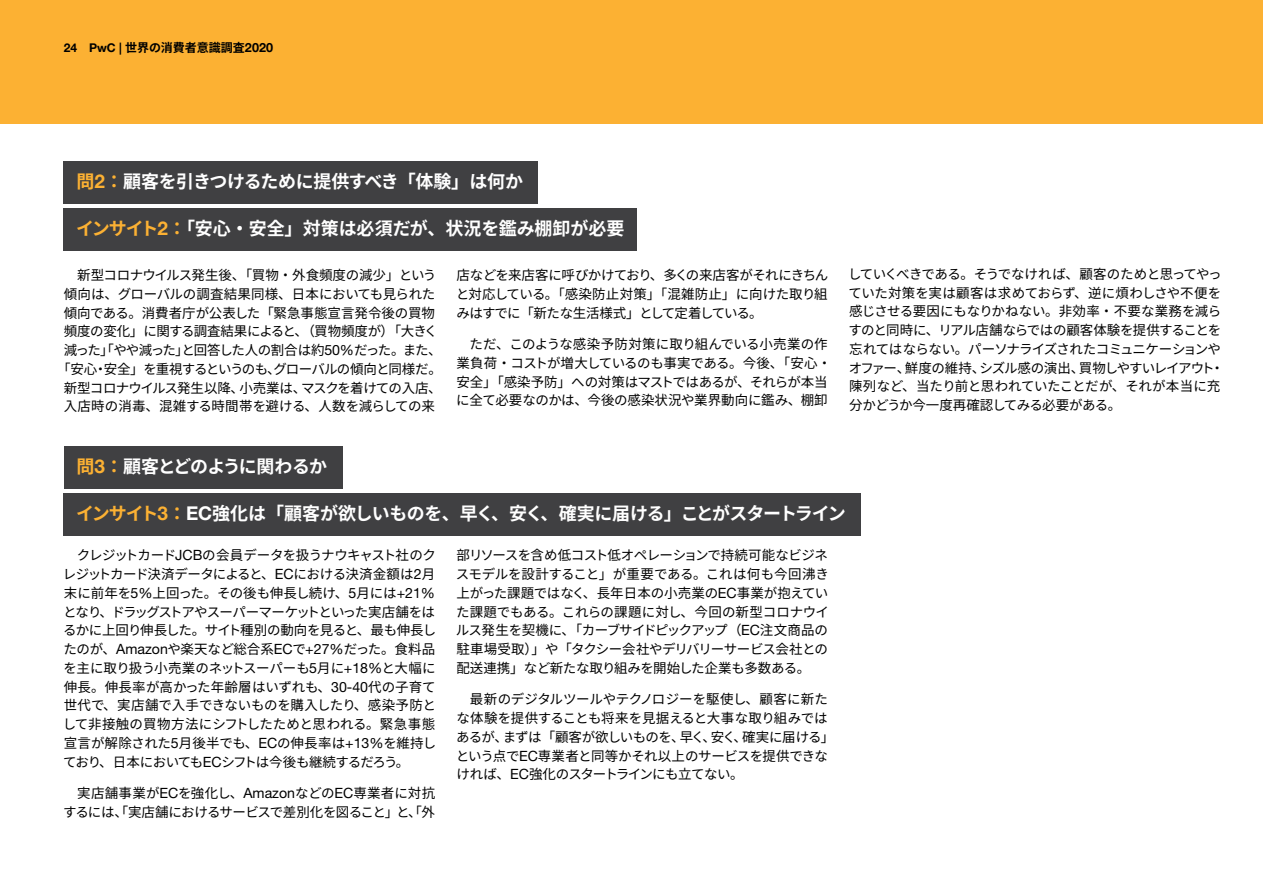
<style>
.page{position:relative;width:1263px;height:893px;background:#fff}
.page>*{position:absolute;margin:0;border:0;box-sizing:border-box;transform-origin:0 0}
.t1{font:700 18px "Noto Sans CJ Kjp";letter-spacing:-.05em;color:#fff}
.t2{font:700 18px "Noto Sans CJ Kjp";color:#fff}
.t3{font:700 18px "Noto Sans CJ Kjp";letter-spacing:-.03em;color:#fff}
.t4{font:13.5px/18.8px "Noto Sans CJ Kjp";letter-spacing:-.025em;color:#000;text-align:justify}
.t5{font:13.5px "Noto Sans CJ Kjp";color:#000}
.t6{font:13.5px "Noto Sans CJ Kjp";letter-spacing:-.085em;color:#000}
.t7{font:13.5px "Noto Sans CJ Kjp";letter-spacing:-.05em;color:#000}
.t8{font:13.5px "Noto Sans CJ Kjp";letter-spacing:-.055em;color:#000}
.t9{font:700 12px "Noto Sans CJ Kjp";color:#000}
.s1{font-family:"Helvetica Neue LT Pro"}
.s2{font-family:"Helvetica Neue LT Pro";font-size:12.6px}
.s3{color:#fcb133}
.s4{font-family:"Helvetica Neue LT Pro";font-size:18.9px;color:#fcb133}
.s5{font-family:"Helvetica Neue LT Pro";font-size:14.1px}
.s6{font-family:"Helvetica Neue LT Pro";font-size:18.9px}
</style>
<div class="page">
<div style="left:0;top:0;width:1263px;height:123px;background:#fcb133"></div>
<div style="left:64px;top:162px;width:474px;height:42px;background:#404042"></div>
<div style="left:64px;top:208px;width:573px;height:43px;background:#404042"></div>
<div style="left:64px;top:446px;width:278px;height:43px;background:#404042"></div>
<div style="left:64px;top:493px;width:797px;height:43px;background:#404042"></div>
<p class="t9" style="left:64px;top:41px;width:211px"><span class="s1">24 PwC |</span> 世界の消費者意識調査<span class="s2">2020</span></p>
<h1 class="t3" style="left:77px;top:171px;width:448px"><span class="s3">問</span><span class="s4">2</span><span class="s3">：</span>顧客を引きつけるために提供すべき「体験」は何か</h1>
<h1 class="t2" style="left:76px;top:218px;width:550px"><span class="s3">インサイト</span><span class="s4">2</span><span class="s3">：</span>「安心・安全」対策は必須だが、状況を鑑み棚卸が必要</h1>
<p class="t4" style="left:77px;top:266px;width:361px">新型コロナウイルス発生後、「買物・外食頻度の減少」という</p>
<p class="t4" style="left:64px;top:285px;width:373px">傾向は、グローバルの調査結果同様、日本においても見られた</p>
<p class="t5" style="left:64px;top:305px;width:373px">傾向である。消費者庁が公表した「緊急事態宣言発令後の買物</p>
<p class="t4" style="left:64px;top:322px;width:375px">頻度の変化」に関する調査結果によると、（買物頻度が）「大きく</p>
<p class="t6" style="left:64px;top:343px;width:379px">減った」「やや減った」と回答した人の割合は約<span class="s5">50%</span>だった。また、</p>
<p class="t7" style="left:57px;top:361px;width:386px">「安心・安全」を重視するというのも、グローバルの傾向と同様だ。</p>
<p class="t8" style="left:64px;top:380px;width:379px">新型コロナウイルス発生以降、小売業は、マスクを着けての入店、</p>
<p class="t5" style="left:64px;top:399px;width:373px">入店時の消毒、混雑する時間帯を避ける、人数を減らしての来</p>
<p class="t4" style="left:456px;top:266px;width:374px">店などを来店客に呼びかけており、多くの来店客がそれにきちんと対応している。「感染防止対策」「混雑防止」に向けた取り組みはすでに「新たな生活様式」として定着している。</p>
<p class="t4" style="left:456px;top:335px;width:376px;text-align:left;text-indent:13px">ただ、このような感染予防対策に取り組んでいる小売業の作業負荷・コストが増大しているのも事実である。今後、「安心・安全」「感染予防」への対策はマストではあるが、それらが本当に全て必要なのかは、今後の感染状況や業界動向に鑑み、棚卸</p>
<p class="t4" style="left:848px;top:265px;width:377px;text-align:left">していくべきである。そうでなければ、顧客のためと思ってやっていた対策を実は顧客は求めておらず、逆に煩わしさや不便を感じさせる要因にもなりかねない。非効率・不要な業務を減らすのと同時に、リアル店舗ならではの顧客体験を提供することを忘れてはならない。パーソナライズされたコミュニケーションやオファー、鮮度の維持、シズル感の演出、買物しやすいレイアウト・陳列など、当たり前と思われていたことだが、それが本当に充分かどうか今一度再確認してみる必要がある。</p>
<h1 class="t1" style="left:77px;top:456px;width:252px"><span class="s3">問</span><span class="s4">3</span><span class="s3">：</span>顧客とどのように関わるか</h1>
<h1 class="t1" style="left:76px;top:503px;width:771px"><span class="s3">インサイト</span><span class="s4">3</span><span class="s3">：</span><span class="s6">EC</span>強化は「顧客が欲しいものを、早く、安く、確実に届ける」ことがスタートライン</h1>
<p class="t4" style="left:63px;top:546px;width:375px;text-indent:14px">クレジットカード<span class="s5">JCB</span>の会員データを扱うナウキャスト社のクレジットカード決済データによると、<span class="s5">EC</span>における決済金額は<span class="s5">2</span>月末に前年を<span class="s5">5%</span>上回った。その後も伸長し続け、<span class="s5">5</span>月には<span class="s5">+21%</span>となり、ドラッグストアやスーパーマーケットといった実店舗をはるかに上回り伸長した。サイト種別の動向を見ると、最も伸長したのが、<span class="s5">Amazon</span>や楽天など総合系<span class="s5">EC</span>で<span class="s5">+27%</span>だった。食料品を主に取り扱う小売業のネットスーパーも<span class="s5">5</span>月に<span class="s5">+18%</span>と大幅に伸長。伸長率が高かった年齢層はいずれも、<span class="s5">30-40</span>代の子育て世代で、実店舗で入手できないものを購入したり、感染予防として非接触の買物方法にシフトしたためと思われる。緊急事態宣言が解除された<span class="s5">5</span>月後半でも、<span class="s5">EC</span>の伸長率は<span class="s5">+13%</span>を維持しており、日本においても<span class="s5">EC</span>シフトは今後も継続するだろう。</p>
<p class="t4" style="left:63px;top:784px;width:374px;text-align:right">実店舗事業が<span class="s5">EC</span>を強化し、<span class="s5">Amazon</span>などの<span class="s5">EC</span>専業者に対抗するには、「実店舗におけるサービスで差別化を図ること」と、「外</p>
<p class="t4" style="left:456px;top:546px;width:375px">部リソースを含め低コスト低オペレーションで持続可能なビジネスモデルを設計すること」が重要である。これは何も今回沸き上がった課題ではなく、長年日本の小売業の<span class="s5">EC</span>事業が抱えていた課題でもある。これらの課題に対し、今回の新型コロナウイルス発生を契機に、「カーブサイドピックアップ（<span class="s5">EC</span>注文商品の駐車場受取）」や「タクシー会社やデリバリーサービス会社との配送連携」など新たな取り組みを開始した企業も多数ある。</p>
<p class="t4" style="left:456px;top:690px;width:380px;text-align:left;text-indent:14px">最新のデジタルツールやテクノロジーを駆使し、顧客に新たな体験を提供することも将来を見据えると大事な取り組みではあるが、まずは「顧客が欲しいものを、早く、安く、確実に届ける」という点で<span class="s5">EC</span>専業者と同等かそれ以上のサービスを提供できなければ、<span class="s5">EC</span>強化のスタートラインにも立てない。</p>
</div>
